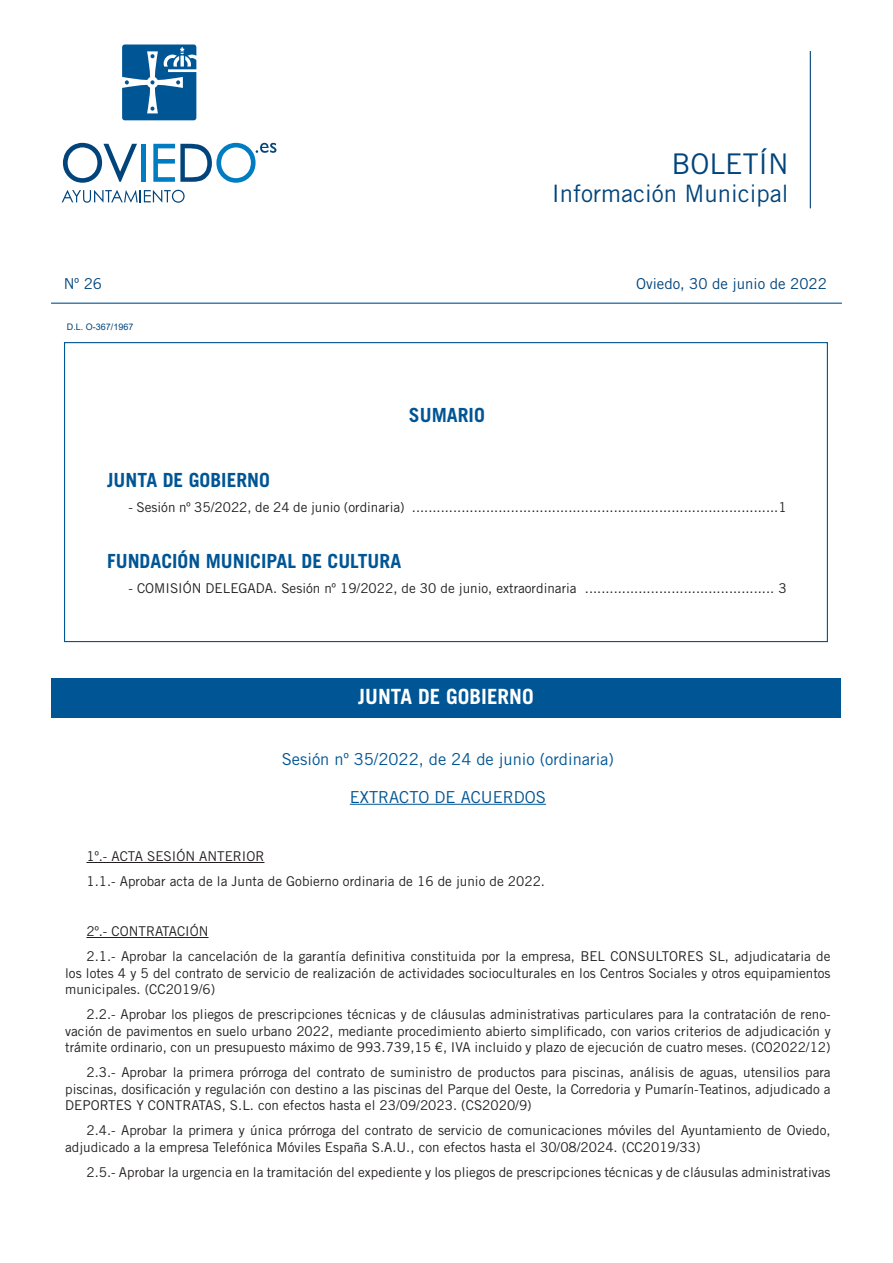
<style>
.page{position:relative;width:893px;height:1263px;background:#fff}
.page>*{position:absolute;margin:0;border:0;box-sizing:border-box;transform-origin:0 0}
.t1{font:28.5px "Trade Gothic LT Std";color:#00447b}
.t2{font:24px "Trade Gothic LT Std";color:#00447b}
.t3{font:700 21px "Trade Gothic LT Std";color:#fff}
.t4{font:700 19.5px "Trade Gothic LT Std";color:#005595}
.t5{font:16.5px "Trade Gothic LT Std";color:#005595}
.t6{font:15px "Trade Gothic LT Std";color:#00447b}
.t7{font:13.5px/16.5px "Trade Gothic LT Std";color:#231f20}
.t8{font:9px "Arial";color:#00447b}
</style>
<div class="page">
<hr style="left:810px;top:51px;width:1px;height:157px;background:#00447b">
<hr style="left:51px;top:303px;width:791px;height:1px;background:#005595">
<svg style="left:122px;top:45px;width:74px;height:75px;background:#3175a9"></svg>
<svg style="left:63px;top:143px;width:74px;height:40px"></svg>
<div style="left:141px;top:144px;width:5px;height:38px;background:#007cc2"></div>
<svg style="left:153px;top:143px;width:123px;height:40px"></svg>
<svg style="left:62px;top:190px;width:123px;height:13px"></svg>
<hr style="left:350px;top:804px;width:196px;height:1px;background:#005595">
<hr style="left:86px;top:862px;width:178px;height:1px;background:#231f20">
<hr style="left:86px;top:937px;width:123px;height:1px;background:#231f20">
<div style="left:51px;top:678px;width:790px;height:39px;background:#005595"></div>
<h1 class="t1" style="left:671px;top:146px;width:119px">BOLETÍN</h1>
<h2 class="t2" style="left:552px;top:179px;width:238px">Información Municipal</h2>
<p class="t6" style="left:64px;top:275px;width:40px">Nº 26</p>
<p class="t6" style="left:636px;top:275px;width:192px">Oviedo, 30 de junio de 2022</p>
<p class="t8" style="left:67px;top:320px;width:68px">D.L. O-367/1967</p>
<h3 class="t4" style="left:409px;top:403px;width:77px">SUMARIO</h3>
<h3 class="t4" style="left:107px;top:468px;width:164px">JUNTA DE GOBIERNO</h3>
<p class="t7" style="left:128px;top:499px;width:660px">- Sesión nº 35/2022, de 24 de junio (ordinaria) .........................................................................................1</p>
<h3 class="t4" style="left:107px;top:549px;width:296px">FUNDACIÓN MUNICIPAL DE CULTURA</h3>
<p class="t7" style="left:128px;top:580px;width:660px">- COMISIÓN DELEGADA. Sesión nº 19/2022, de 30 de junio, extraordinaria .............................................. 3</p>
<h3 class="t3" style="left:358px;top:683px;width:177px">JUNTA DE GOBIERNO</h3>
<p class="t5" style="left:282px;top:749px;width:334px">Sesión nº 35/2022, de 24 de junio (ordinaria)</p>
<p class="t5" style="left:350px;top:787px;width:198px">EXTRACTO DE ACUERDOS</p>
<p class="t7" style="left:86px;top:844px;width:460px;line-height:25px">1º.- ACTA SESIÓN ANTERIOR<br>1.1.- Aprobar acta de la Junta de Gobierno ordinaria de 16 de junio de 2022.</p>
<p class="t7" style="left:86px;top:919px;width:746px;line-height:25px">2º.- CONTRATACIÓN<br>2.1.- Aprobar la cancelación de la garantía definitiva constituida por la empresa, BEL CONSULTORES SL, adjudicataria de</p>
<p class="t7" style="left:65px;top:964px;width:767px">los lotes 4 y 5 del contrato de servicio de realización de actividades socioculturales en los Centros Sociales y otros equipamientos municipales. (CC2019/6)</p>
<p class="t7" style="left:65px;top:1006px;width:767px;text-align:justify;text-indent:21px">2.2.- Aprobar los pliegos de prescripciones técnicas y de cláusulas administrativas particulares para la contratación de reno&shy;vación de pavimentos en suelo urbano 2022, mediante procedimiento abierto simplificado, con varios criterios de adjudicación y trámite ordinario, con un presupuesto máximo de 993.739,15 €, IVA incluido y plazo de ejecución de cuatro meses. (CO2022/12)</p>
<p class="t7" style="left:65px;top:1064px;width:767px;text-align:justify;text-indent:21px">2.3.- Aprobar la primera prórroga del contrato de suministro de productos para piscinas, análisis de aguas, utensilios para piscinas, dosificación y regulación con destino a las piscinas del Parque del Oeste, la Corredoria y Pumarín-Teatinos, adjudicado a DEPORTES Y CONTRATAS, S.L. con efectos hasta el 23/09/2023. (CS2020/9)</p>
<p class="t7" style="left:65px;top:1122px;width:767px;text-indent:21px">2.4.- Aprobar la primera y única prórroga del contrato de servicio de comunicaciones móviles del Ayuntamiento de Oviedo, adjudicado a la empresa Telefónica Móviles España S.A.U., con efectos hasta el 30/08/2024. (CC2019/33)</p>
<p class="t7" style="left:86px;top:1163px;width:746px">2.5.- Aprobar la urgencia en la tramitación del expediente y los pliegos de prescripciones técnicas y de cláusulas administrativas</p>
</div>
